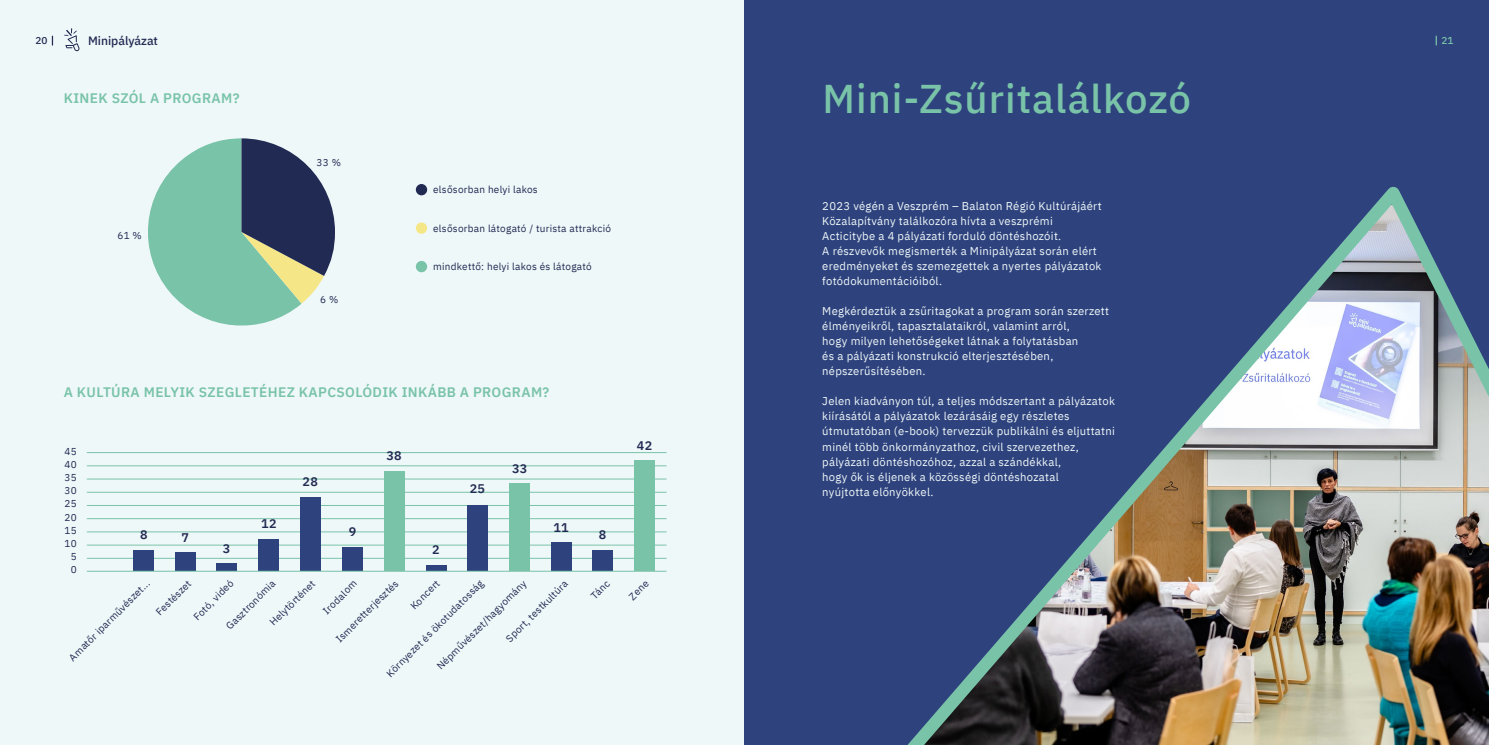
<style>
.page{position:relative;width:1489px;height:745px;background:#fff}
.page>*{position:absolute;margin:0;border:0;box-sizing:border-box;transform-origin:0 0}
.t1{font:500 40px "IBM Plex Sans";letter-spacing:.025em;color:#79c3a9}
.t2{font:600 13.75px "IBM Plex Sans";letter-spacing:.025em;color:#79c3a9}
.t3{font:600 12.5px "IBM Plex Sans";letter-spacing:.025em;color:#212a52}
.t4{font:500 12.12px "IBM Plex Sans";color:#212a52}
.t5{font:11.25px/15px "IBM Plex Sans";letter-spacing:.025em;color:#eff8f9}
.t6{font:10px/13.1px "IBM Plex Sans";letter-spacing:.025em;color:#212a52;text-align:right}
.t7{font:500 10px "IBM Plex Sans";color:#212a52}
.t8{font:500 10px "IBM Plex Sans";color:#79c3a9}
</style>
<div class="page">
<div style="left:0;top:0;width:744px;height:744px;background:#eff8f9"></div>
<div style="left:744px;top:0;width:744px;height:744px;background:#2e427d"></div>
<img style="left:908px;top:186px;width:580px;height:558px">
<div style="left:416px;top:184px;width:11px;height:11px;background:#212a52;border-radius:50%"></div>
<div style="left:416px;top:222px;width:11px;height:12px;background:#f5e788;border-radius:50%"></div>
<div style="left:416px;top:261px;width:11px;height:11px;background:#79c3a9;border-radius:50%"></div>
<svg style="left:148px;top:138px;width:187px;height:188px"></svg>
<hr style="left:87px;top:557px;width:579px;height:1px;background:#79c3a9">
<hr style="left:87px;top:544px;width:579px;height:1px;background:#79c3a9">
<hr style="left:87px;top:531px;width:579px;height:1px;background:#79c3a9">
<hr style="left:87px;top:518px;width:579px;height:1px;background:#79c3a9">
<hr style="left:87px;top:505px;width:579px;height:1px;background:#79c3a9">
<hr style="left:87px;top:491px;width:579px;height:1px;background:#79c3a9">
<hr style="left:87px;top:478px;width:579px;height:1px;background:#79c3a9">
<hr style="left:87px;top:465px;width:579px;height:1px;background:#79c3a9">
<hr style="left:87px;top:452px;width:579px;height:1px;background:#79c3a9">
<div style="left:134px;top:549px;width:20px;height:21px;background:#2e427d"></div>
<div style="left:175px;top:552px;width:20px;height:18px;background:#2e427d"></div>
<div style="left:216px;top:562px;width:21px;height:8px;background:#2e427d"></div>
<div style="left:258px;top:539px;width:21px;height:31px;background:#2e427d"></div>
<div style="left:342px;top:547px;width:21px;height:23px;background:#2e427d"></div>
<div style="left:426px;top:565px;width:20px;height:5px;background:#2e427d"></div>
<div style="left:467px;top:505px;width:20px;height:65px;background:#2e427d"></div>
<div style="left:551px;top:542px;width:20px;height:28px;background:#2e427d"></div>
<div style="left:592px;top:549px;width:20px;height:21px;background:#2e427d"></div>
<div style="left:384px;top:471px;width:20px;height:99px;background:#79c3a9"></div>
<div style="left:509px;top:483px;width:21px;height:87px;background:#79c3a9"></div>
<div style="left:634px;top:460px;width:20px;height:110px;background:#79c3a9"></div>
<div style="left:300px;top:497px;width:20px;height:73px;background:#2e427d"></div>
<hr style="left:87px;top:570px;width:579px;height:1px;background:#79c3a9">
<svg style="left:64px;top:28px;width:16px;height:23px"></svg>
<p class="t7" style="left:35px;top:33px;width:13px">20</p>
<p class="t4" style="left:88px;top:31px;width:71px">Minipályázat</p>
<p class="t8" style="left:1441px;top:33px;width:14px">21</p>
<p class="t2" style="left:64px;top:87px;width:177px">KINEK SZÓL A PROGRAM?</p>
<p class="t6" style="left:117px;top:228px;width:26px">61 %</p>
<p class="t6" style="left:316px;top:155px;width:26px">33 %</p>
<p class="t6" style="left:320px;top:291px;width:20px">6 %</p>
<p class="t6" style="left:433px;top:182px;width:106px">elsősorban helyi lakos</p>
<p class="t6" style="left:433px;top:220px;width:179px">elsősorban látogató / turista attrakció</p>
<p class="t6" style="left:433px;top:259px;width:160px">mindkettő: helyi lakos és látogató</p>
<p class="t2" style="left:64px;top:381px;width:487px">A KULTÚRA MELYIK SZEGLETÉHEZ KAPCSOLÓDIK INKÁBB A PROGRAM?</p>
<p class="t3" style="left:637px;top:435px;width:17px">42</p>
<p class="t6" style="left:64px;top:443px;width:14px">45<br>40<br>35<br>30<br>25<br>20<br>15<br>10<br>5<br>0</p>
<p class="t6" style="left:66px;top:653px;width:111px;rotate:-45deg">Amatőr iparművészet...</p>
<p class="t6" style="left:152px;top:607px;width:46px;rotate:-45deg">Festészet</p>
<p class="t6" style="left:190px;top:612px;width:53px;rotate:-45deg">Fotó, videó</p>
<p class="t3" style="left:386px;top:445px;width:17px">38</p>
<p class="t3" style="left:512px;top:458px;width:17px">33</p>
<p class="t3" style="left:302px;top:472px;width:17px">28</p>
<p class="t3" style="left:470px;top:479px;width:17px">25</p>
<p class="t3" style="left:261px;top:513px;width:17px">12</p>
<p class="t3" style="left:553px;top:517px;width:17px">11</p>
<p class="t3" style="left:349px;top:521px;width:9px">9</p>
<p class="t3" style="left:598px;top:524px;width:9px">8</p>
<p class="t3" style="left:140px;top:524px;width:9px">8</p>
<p class="t3" style="left:181px;top:527px;width:9px">7</p>
<p class="t3" style="left:223px;top:538px;width:9px">3</p>
<p class="t3" style="left:432px;top:539px;width:9px">2</p>
<p class="t6" style="left:332px;top:635px;width:85px;rotate:-45deg">Ismeretterjesztés</p>
<p class="t6" style="left:407px;top:602px;width:38px;rotate:-45deg">Koncert</p>
<p class="t6" style="left:266px;top:618px;width:61px;rotate:-45deg">Helytörténet</p>
<p class="t6" style="left:319px;top:606px;width:45px;rotate:-45deg">Irodalom</p>
<p class="t6" style="left:383px;top:669px;width:134px;rotate:-45deg">Környezet és ökotudatosság</p>
<p class="t6" style="left:433px;top:662px;width:123px;rotate:-45deg">Népművészet/hagyomány</p>
<p class="t6" style="left:502px;top:634px;width:84px;rotate:-45deg">Sport, testkultúra</p>
<p class="t6" style="left:587px;top:591px;width:23px;rotate:-45deg">Tánc</p>
<p class="t6" style="left:625px;top:592px;width:25px;rotate:-45deg">Zene</p>
<p class="t6" style="left:222px;top:622px;width:67px;rotate:-45deg">Gasztronómia</p>
<h1 class="t1" style="left:822px;top:68px;width:370px">Mini-Zsűritalálkozó</h1>
<p class="t5" style="left:822px;top:198px;width:281px">2023 végén a Veszprém – Balaton Régió Kultúrájáért Közalapítvány találkozóra hívta a veszprémi Acticitybe a 4 pályázati forduló döntéshozóit.<br>A részvevők megismerték a Minipályázat során elért eredményeket és szemezgettek a nyertes pályázatok fotódokumentációiból.</p>
<p class="t5" style="left:822px;top:303px;width:288px">Megkérdeztük a zsűritagokat a program során szerzett élményeikről, tapasztalataikról, valamint arról,<br>hogy milyen lehetőségeket látnak a folytatásban<br>és a pályázati konstrukció elterjesztésében, népszerűsítésében.</p>
<p class="t5" style="left:822px;top:393px;width:294px">Jelen kiadványon túl, a teljes módszertant a pályázatok kiírásától a pályázatok lezárásáig egy részletes útmutatóban (e-book) tervezzük publikálni és eljuttatni minél több önkormányzathoz, civil szervezethez, pályázati döntéshozóhoz, azzal a szándékkal,<br>hogy ők is éljenek a közösségi döntéshozatal<br>nyújtotta előnyökkel.</p>
</div>
